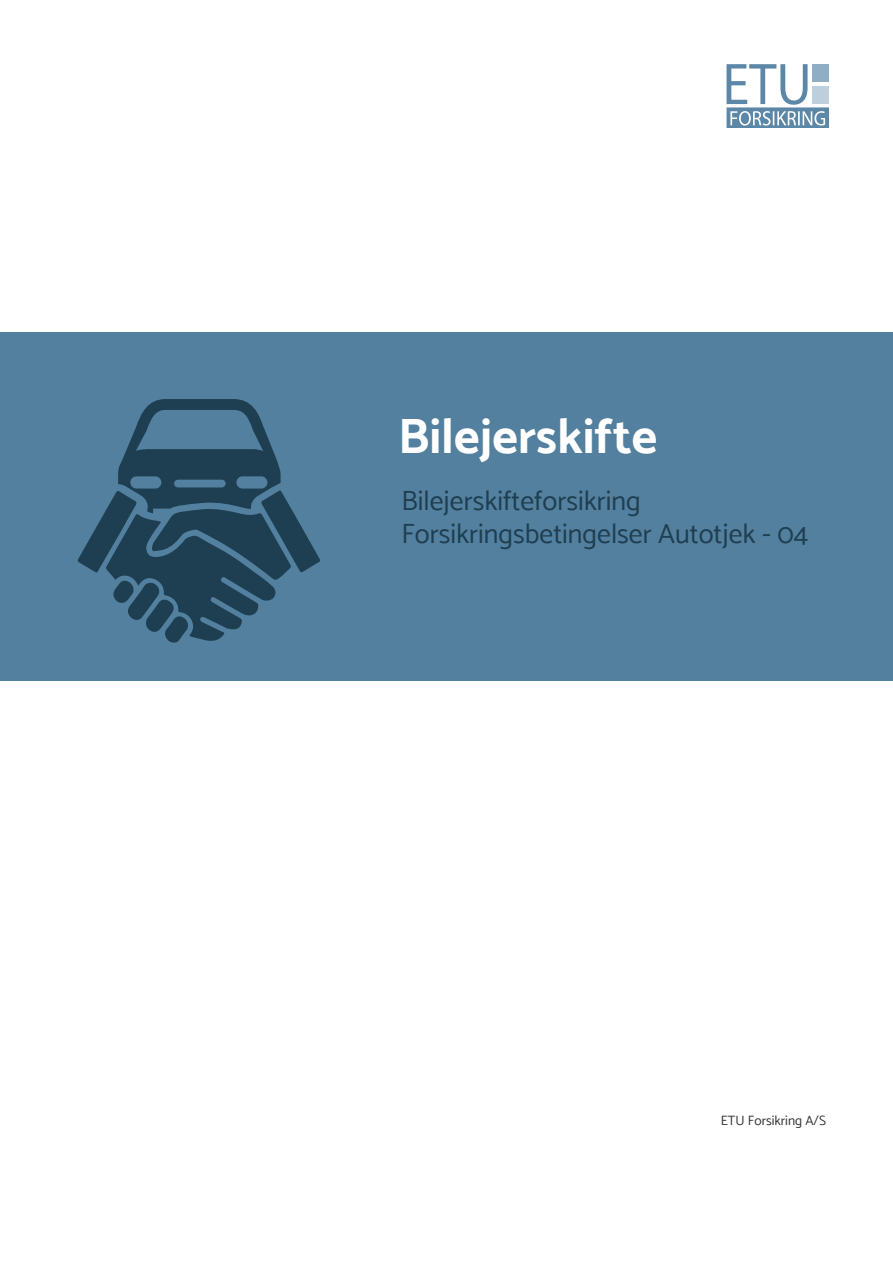
<style>
.page{position:relative;width:893px;height:1263px;background:#fff}
.page>*{position:absolute;margin:0;border:0;box-sizing:border-box;transform-origin:0 0}
.t1{font:700 49.5px "Catamaran";color:#fff}
.t2{font:27.75px/33.3px "Catamaran";color:#1f3e51}
.t3{font:13.5px "Catamaran";color:#333}
</style>
<div class="page">
<div style="left:0;top:332px;width:893px;height:349px;background:#52809e"></div>
<svg style="left:77px;top:399px;width:244px;height:244px"></svg>
<svg style="left:726px;top:64px;width:103px;height:63px"></svg>
<h1 class="t1" style="left:398px;top:407px;width:261px">Bilejerskifte</h1>
<p class="t2" style="left:401px;top:483px;width:408px">Bilejerskifteforsikring<br>Forsikringsbetingelser Autotjek - 04</p>
<p class="t3" style="left:721px;top:1112px;width:107px">ETU Forsikring A/S</p>
</div>
